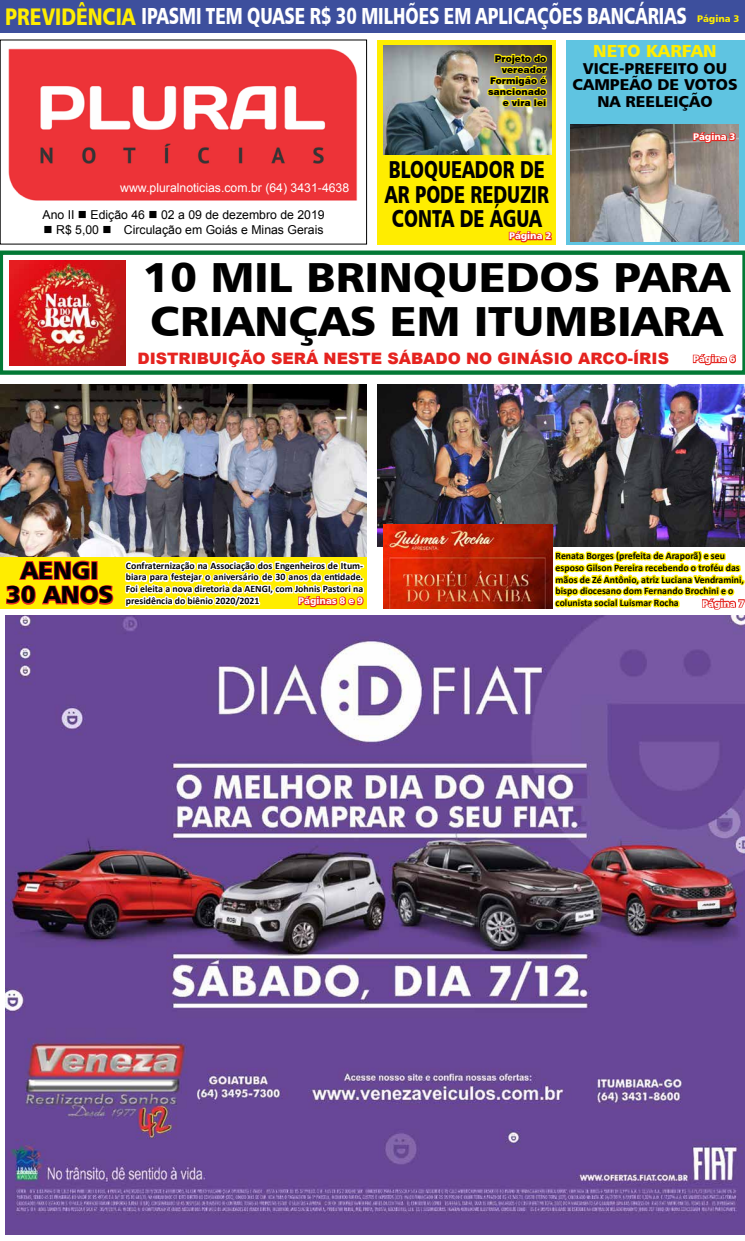
<style>
.page{position:relative;width:745px;height:1241px;background:#fff}
.page>*{position:absolute;margin:0;border:0;box-sizing:border-box;transform-origin:0 0}
.t1{font:42px/43.8px "Humanist 777 BT Black B";color:#000;scale:1.05 1}
.t2{font:24.5px/24.5px "Humanist 777 BT Black B";color:#000;scale:.74 1}
.t3{font:24.5px/24.5px "Humanist 777 BT Black B";color:#000;text-align:center}
.t4{font:23.28px "Humanist 777 BT Black B";color:#fff;scale:.74 1}
.t5{font:17.5px "Humanist 777 BT Black B";color:#ffed00}
.t6{font:900 15.75px "Arial";color:#e5231f}
.t7{font:15.75px/16.6px "Humanist 777 BT Black B";color:#000;text-align:center}
.t8{font:12.25px "Arial";color:#000}
.t9{font:12.25px "Arial";color:#fff}
.t10{font:700 9.8px/11.7px "Calibri";color:#000}
.t11{font:9.62px "Humanist 777 BT Black B";color:#fff}
.t12{font:9.62px "Humanist 777 BT Black B";color:#ffed00}
.t13{font:900 9.19px/11px "Swiss 721 BT";color:#000;text-align:right}
.s1{font-size:24.06px;color:#ffed00}
</style>
<div class="page">
<img style="left:1px;top:384px;width:365px;height:173px">
<div style="left:0;top:557px;width:366px;height:51px;background:#ffed00"></div>
<div style="left:0;top:0;width:744px;height:32px;background:#3d4f9d"></div>
<img style="left:8px;top:48px;width:350px;height:152px">
<div style="left:566px;top:40px;width:178px;height:204px;background:#5fc4e1"></div>
<div style="left:377px;top:40px;width:178px;height:204px;background:#ffed00"></div>
<svg style="left:508px;top:231px;width:44px;height:12px"></svg>
<img style="left:6px;top:615px;width:737px;height:619px">
<img style="left:383px;top:45px;width:168px;height:110px">
<svg style="left:486px;top:53px;width:62px;height:59px"></svg>
<img style="left:570px;top:124px;width:168px;height:117px">
<svg style="left:691px;top:131px;width:45px;height:13px"></svg>
<svg style="left:0;top:250px;width:744px;height:125px"></svg>
<svg style="left:691px;top:353px;width:46px;height:13px"></svg>
<img style="left:377px;top:384px;width:367px;height:162px">
<img style="left:383px;top:525px;width:169px;height:84px">
<svg style="left:552px;top:537px;width:192px;height:73px"></svg>
<img style="left:5px;top:526px;width:109px;height:101px">
<svg style="left:123px;top:547px;width:243px;height:73px"></svg>
<h3 class="t4" style="left:5px;top:1px;width:921px"><span class="s1">PREVIDÊNCIA</span> IPASMI TEM QUASE R$ 30 MILHÕES EM APLICAÇÕES BANCÁRIAS</h3>
<p class="t12" style="left:696px;top:13px;width:44px">Página 3</p>
<p class="t9" style="left:120px;top:179px;width:230px">www.pluralnoticias.com.br (64) 3431-4638</p>
<p class="t8" style="left:42px;top:207px;width:283px">Ano II ■ Edição 46 ■ 02 a 09 de dezembro de 2019</p>
<p class="t8" style="left:44px;top:222px;width:281px">■ R$ 5,00 ■ Circulação em Goiás e Minas Gerais</p>
<p class="t13" style="left:487px;top:53px;width:60px">Projeto do vereador<br>Formigão é sancionado e vira lei</p>
<h2 class="t2" style="left:384px;top:157px;width:223px">BLOQUEADOR DE<br>AR PODE REDUZIR<br>CONTA DE ÁGUA</h2>
<p class="t11" style="left:508px;top:230px;width:44px">Página 2</p>
<h3 class="t5" style="left:592px;top:39px;width:125px">NETO KARFAN</h3>
<h3 class="t7" style="left:572px;top:59px;width:166px">VICE-PREFEITO OU<br>CAMPEÃO DE VOTOS<br>NA REELEIÇÃO</h3>
<p class="t11" style="left:692px;top:131px;width:44px">Página 3</p>
<h1 class="t1" style="left:143px;top:254px;width:560px">10 MIL BRINQUEDOS PARA<br>CRIANÇAS EM ITUMBIARA</h1>
<h3 class="t6" style="left:137px;top:346px;width:533px">DISTRIBUIÇÃO SERÁ NESTE SÁBADO NO GINÁSIO ARCO-ÍRIS</h3>
<p class="t11" style="left:692px;top:352px;width:44px">Página 6</p>
<h2 class="t3" style="left:6px;top:557px;width:109px">AENGI<br>30 ANOS</h2>
<p class="t10" style="left:126px;top:559px;width:239px;text-align:justify">Confraternização na Associação dos Engenheiros de Itum&shy;biara para festejar o aniversário de 30 anos da entidade.<br>Foi eleita a nova diretoria da AENGI, com Johnis Pastori na presidência do biênio 2020/2021</p>
<p class="t11" style="left:298px;top:594px;width:66px">Páginas 8 e 9</p>
<p class="t10" style="left:555px;top:549px;width:190px">Renata Borges (prefeita de Araporã) e seu esposo Gilson Pereira recebendo o troféu das mãos de Zé Antônio, atriz Luciana Vendramini, bispo diocesano dom Fernando Brochini e o colunista social Luismar Rocha</p>
<p class="t11" style="left:701px;top:597px;width:44px">Página 7</p>
</div>
